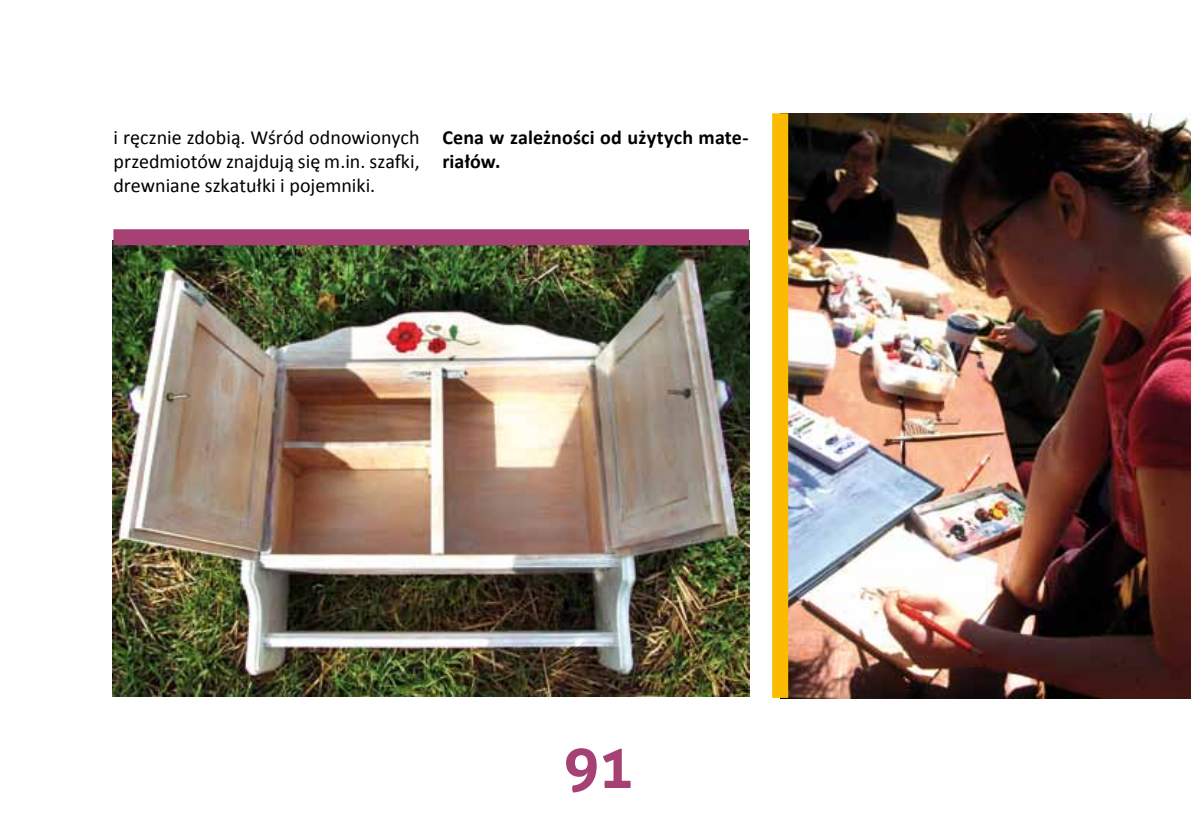
<style>
.page{position:relative;width:1191px;height:840px;background:#fff}
.page>*{position:absolute;margin:0;border:0;box-sizing:border-box;transform-origin:0 0}
.t1{font:700 60px "Aller";color:#a64273}
.t2{font:20px/24px "Calibri";color:#000;text-align:justify}
.t3{font:700 20px/24px "Calibri";letter-spacing:.005em;color:#000}
</style>
<div class="page">
<img style="left:788px;top:113px;width:403px;height:584px">
<img style="left:113px;top:245px;width:636px;height:450px">
<div style="left:113px;top:229px;width:636px;height:16px;background:#a64273"></div>
<div style="left:772px;top:113px;width:16px;height:584px;background:#fabb00"></div>
<p class="t2" style="left:113px;top:125px;width:308px">i ręcznie zdobią. Wśród odnowionych przedmiotów znajdują się m.in. szafki, drewniane szkatułki i pojemniki.</p>
<p class="t3" style="left:442px;top:125px;width:308px">Cena w zależności od użytych mate&shy;riałów.</p>
<h1 class="t1" style="left:563px;top:729px;width:72px">91</h1>
</div>
